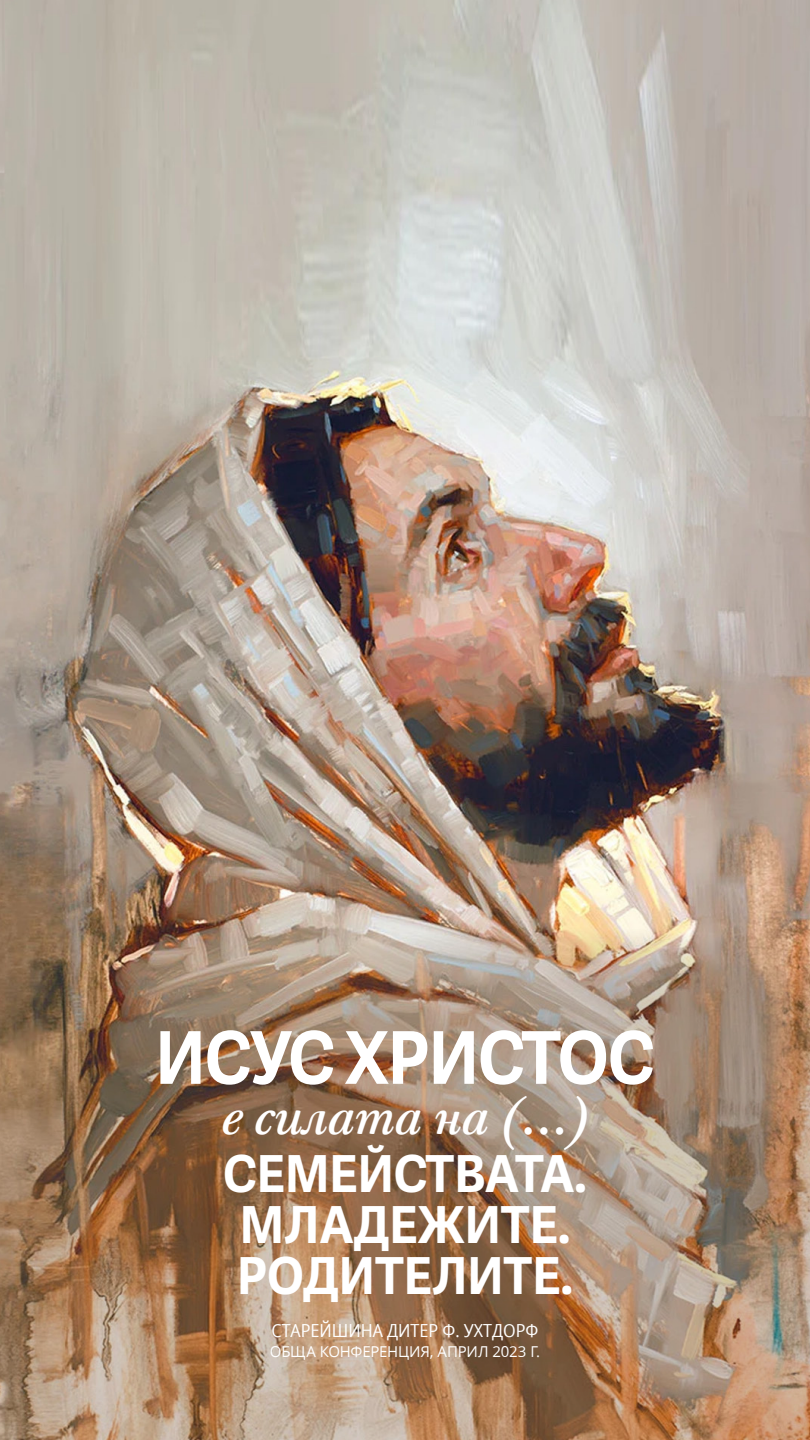
<style>
.page{position:relative;width:810px;height:1440px;background:#fff}
.page>*{position:absolute;margin:0;border:0;box-sizing:border-box;transform-origin:0 0}
.Pull_Quote_Uchtdorf{font:700 72.75px "Helamlds Lat";letter-spacing:-.01em;color:#fff;scale:.92 1}
.Pull_Quote_Uchtdorf-2{font:700 51px "Helamlds Lat";color:#fff;scale:.95 1}
.Pull_Quote_Uchtdorf-3{font:italic 500 48.75px "Mc Kay Prolds Lat";letter-spacing:-.01em;color:#fff}
.Side_QT_Citation_cen{font:18px "Dots Solid Condlds Lat";color:#fff}
.Side_QT_Citation_cen-2{font:15px "Dots Solidlds Lat";letter-spacing:-.015em;color:#fff}
</style>
<div class="page">
<img style="left:0;top:0;width:810px;height:927px">
<img style="left:0;top:927px;width:810px;height:513px">
<p class="Pull_Quote_Uchtdorf" style="left:156px;top:998px;width:544px">ИСУС ХРИСТОС</p>
<p class="Pull_Quote_Uchtdorf-3" style="left:222px;top:1078px;width:368px">е силата на (…)</p>
<p class="Pull_Quote_Uchtdorf-2" style="left:223px;top:1132px;width:384px">СЕМЕЙСТВАТА.</p>
<p class="Pull_Quote_Uchtdorf-2" style="left:240px;top:1183px;width:349px">МЛАДЕЖИТЕ.</p>
<p class="Pull_Quote_Uchtdorf-2" style="left:237px;top:1234px;width:355px">РОДИТЕЛИТЕ.</p>
<p class="Side_QT_Citation_cen" style="left:271px;top:1317px;width:269px">СТАРЕЙШИНА ДИТЕР Ф. УХТДОРФ</p>
<p class="Side_QT_Citation_cen-2" style="left:270px;top:1340px;width:272px">ОБЩА КОНФЕРЕНЦИЯ, АПРИЛ 2023 Г.</p>
</div>
